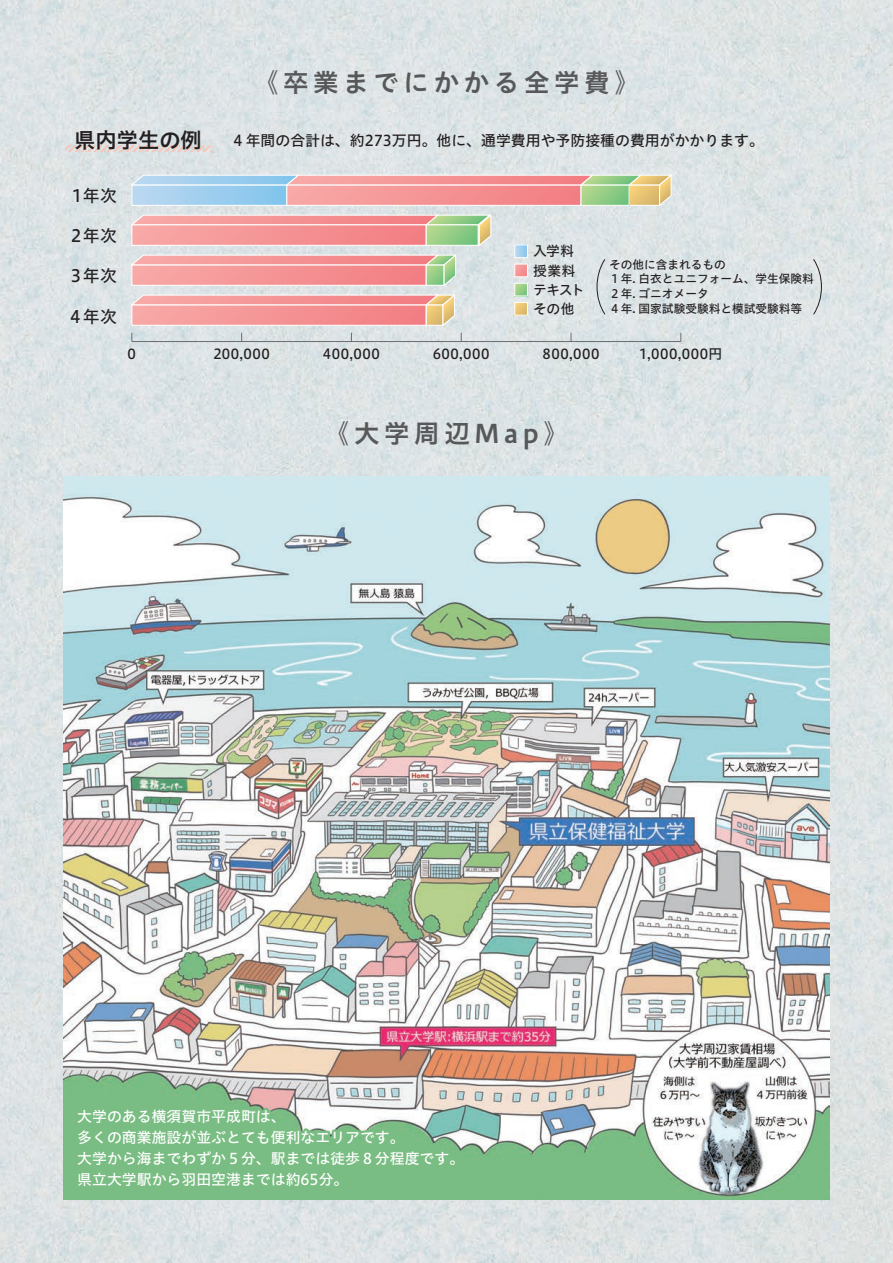
<style>
.page{position:relative;width:893px;height:1263px;background:#fff}
.page>*{position:absolute;margin:0;border:0;box-sizing:border-box;transform-origin:0 0}
.t1{font:25.5px "Hiragino UD Sans Std N W6";letter-spacing:.18em;color:#57585a}
.t2{font:21.3px "Hiragino UD Sans Std N W6";color:#231f20}
.t3{font:16.95px "Hiragino UD Sans Std N W5";letter-spacing:-.035em;color:#231f20}
.t4{font:14.85px/21.3px "Hiragino UD Sans Std N W5";color:#fff}
.t5{font:14.85px "Hiragino UD Sans Std N W5";color:#231f20}
.t6{font:13.8px "Hiragino UD Sans Std N W5";letter-spacing:.04em;color:#231f20}
.t7{font:13.8px/19.2px "Hiragino UD Sans Std N W5";letter-spacing:-.015em;color:#231f20}
.t8{font:11.7px/14.9px "Hiragino UD Sans Std N W5";color:#231f20}
</style>
<div class="page">
<img style="left:0;top:0;width:893px;height:1263px">
<img style="left:64px;top:476px;width:765px;height:723px">
<svg style="left:65px;top:146px;width:146px;height:5px"></svg>
<hr style="left:132px;top:341px;width:549px;height:1px;background:#6c6d70">
<svg style="left:812px;top:258px;width:10px;height:57px"></svg>
<img style="left:69px;top:954px;width:390px;height:242px">
<svg style="left:129px;top:173px;width:545px;height:168px;background:#e1c5c4"></svg>
<h2 class="t2" style="left:74px;top:124px;width:129px">県内学生の例</h2>
<p class="t3" style="left:69px;top:183px;width:50px">１年次</p>
<p class="t3" style="left:68px;top:223px;width:51px">２年次</p>
<p class="t3" style="left:68px;top:263px;width:51px">３年次</p>
<p class="t3" style="left:67px;top:303px;width:51px">４年次</p>
<h1 class="t1" style="left:253px;top:63px;width:388px">《卒業までにかかる全学費》</h1>
<p class="t5" style="left:231px;top:130px;width:535px">４年間の合計は、約273万円。他に、通学費用や予防接種の費用がかかります。</p>
<p class="t7" style="left:533px;top:241px;width:53px">入学料授業料テキストその他</p>
<p class="t8" style="left:609px;top:256px;width:206px">その他に含まれるもの<br>１年. 白衣とユニフォーム、学生保険料<br>２年. ゴニオメータ<br>４年. 国家試験受験料と模試受験料等</p>
<p class="t6" style="left:128px;top:343px;width:10px">0</p>
<p class="t6" style="left:213px;top:343px;width:58px">200,000</p>
<p class="t6" style="left:323px;top:343px;width:58px">400,000</p>
<p class="t6" style="left:433px;top:343px;width:58px">600,000</p>
<p class="t6" style="left:543px;top:343px;width:58px">800,000</p>
<p class="t6" style="left:639px;top:343px;width:85px">1,000,000円</p>
<h1 class="t1" style="left:324px;top:414px;width:247px">《大学周辺Map》</h1>
<p class="t4" style="left:77px;top:1104px;width:388px">大学のある横須賀市平成町は、<br>多くの商業施設が並ぶとても便利なエリアです。<br>大学から海までわずか５分、駅までは徒歩８分程度です。県立大学駅から羽田空港までは約65分。</p>
</div>
